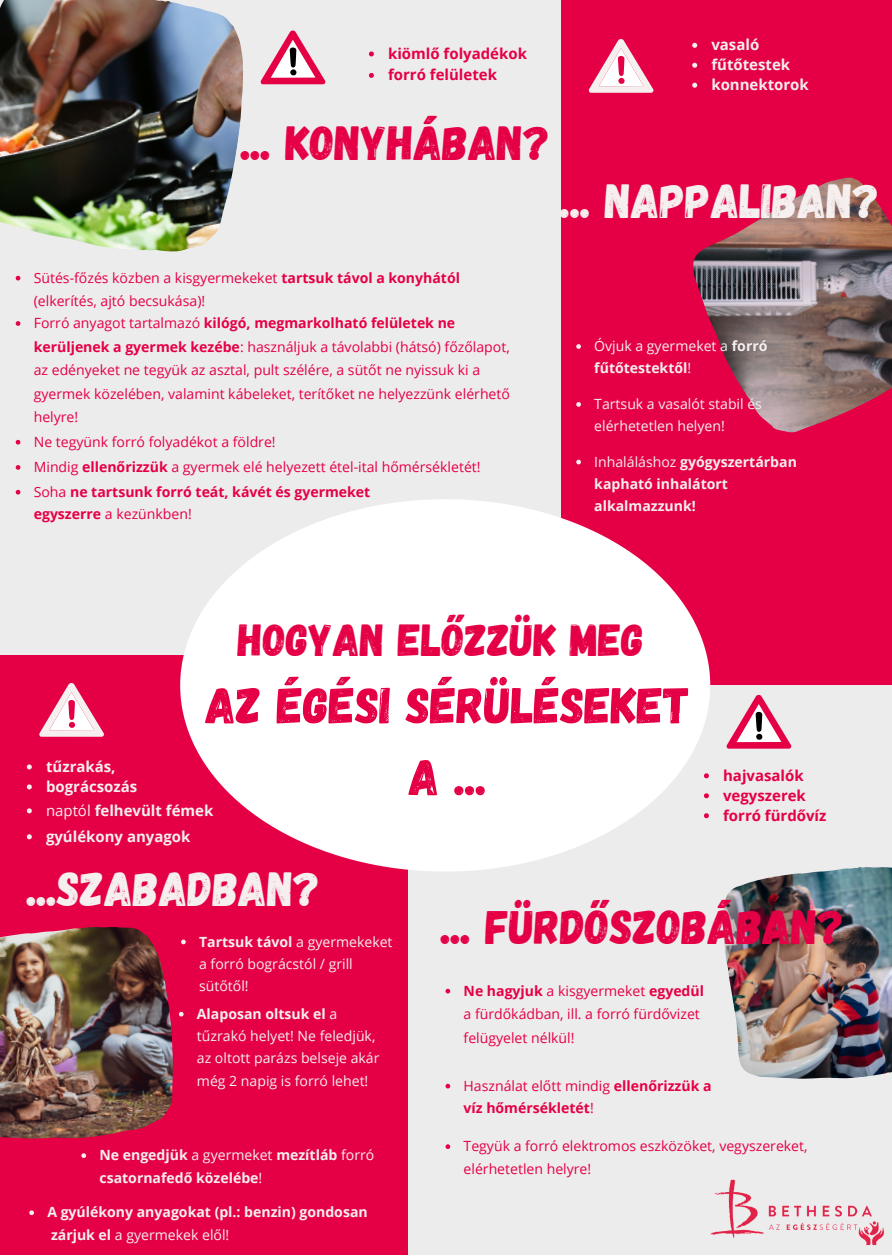
<style>
.page{position:relative;width:892px;height:1258px;background:#fff}
.page>*{position:absolute;margin:0;border:0;box-sizing:border-box;transform-origin:0 0}
.t1{font:51px/71.7px "Gagalin";color:#e50045;text-align:center}
.t2{font:48px "Gagalin";color:#e50045}
.t3{font:48px "Gagalin";color:#f5efef}
.t4{font:45px "Gagalin";color:#e50045}
.t5{font:700 15px "Open Sans";color:#f5efef}
.t6{font:700 15px "Open Sans";color:#e50045}
.t7{font:14.1px/23.4px "Open Sans";color:#e50045}
.t8{font:700 14.1px/22.2px "Open Sans";color:#f5efef}
.t9{font:14.1px/22.2px "Open Sans";color:#f5efef}
.t10{font:700 14.1px/22.2px "Open Sans";color:#e50045}
.s1{font-weight:700}
.s2{font-weight:400}
</style>
<div class="page">
<div style="left:0;top:0;width:891px;height:1255px;background:#e50045"></div>
<div style="left:0;top:0;width:560px;height:654px;background:#edeced"></div>
<div style="left:408px;top:685px;width:483px;height:570px;background:#edeced"></div>
<svg style="left:180px;top:499px;width:530px;height:372px;fill:#fff"></svg>
<img style="left:0;top:0;width:243px;height:252px">
<svg style="left:260px;top:30px;width:66px;height:54px"></svg>
<img style="left:693px;top:178px;width:198px;height:255px">
<svg style="left:588px;top:39px;width:65px;height:54px"></svg>
<img style="left:722px;top:867px;width:169px;height:212px">
<svg style="left:726px;top:695px;width:65px;height:54px"></svg>
<svg style="left:445px;top:1144px;width:5px;height:5px"></svg>
<img style="left:0;top:927px;width:173px;height:211px">
<svg style="left:39px;top:683px;width:65px;height:54px"></svg>
<img style="left:710px;top:1179px;width:174px;height:66px">
<svg style="left:369px;top:51px;width:5px;height:5px"></svg>
<svg style="left:369px;top:73px;width:5px;height:5px"></svg>
<svg style="left:16px;top:276px;width:4px;height:4px"></svg>
<svg style="left:16px;top:321px;width:4px;height:5px"></svg>
<svg style="left:16px;top:465px;width:4px;height:5px"></svg>
<svg style="left:16px;top:490px;width:4px;height:4px"></svg>
<svg style="left:692px;top:43px;width:5px;height:5px"></svg>
<svg style="left:692px;top:63px;width:5px;height:5px"></svg>
<svg style="left:692px;top:83px;width:5px;height:5px"></svg>
<svg style="left:576px;top:460px;width:5px;height:4px"></svg>
<svg style="left:576px;top:344px;width:5px;height:5px"></svg>
<svg style="left:576px;top:402px;width:5px;height:5px"></svg>
<svg style="left:703px;top:773px;width:5px;height:5px"></svg>
<svg style="left:703px;top:793px;width:5px;height:5px"></svg>
<svg style="left:703px;top:813px;width:5px;height:5px"></svg>
<svg style="left:445px;top:989px;width:5px;height:4px"></svg>
<svg style="left:445px;top:1084px;width:5px;height:4px"></svg>
<svg style="left:27px;top:834px;width:5px;height:5px"></svg>
<svg style="left:27px;top:808px;width:5px;height:5px"></svg>
<svg style="left:27px;top:764px;width:5px;height:5px"></svg>
<svg style="left:27px;top:784px;width:5px;height:5px"></svg>
<svg style="left:181px;top:939px;width:5px;height:5px"></svg>
<svg style="left:179px;top:1012px;width:4px;height:4px"></svg>
<svg style="left:81px;top:1153px;width:5px;height:5px"></svg>
<svg style="left:29px;top:1210px;width:5px;height:5px"></svg>
<svg style="left:16px;top:440px;width:4px;height:4px"></svg>
<p class="t6" style="left:388px;top:43px;width:140px">kiömlő folyadékok</p>
<p class="t6" style="left:388px;top:64px;width:110px">forró felületek</p>
<p class="t2" style="left:241px;top:112px;width:310px">... KONYHÁBAN?</p>
<p class="t5" style="left:711px;top:34px;width:49px">vasaló</p>
<p class="t5" style="left:711px;top:54px;width:80px">fűtőtestek</p>
<p class="t5" style="left:711px;top:74px;width:99px">konnektorok</p>
<p class="t3" style="left:560px;top:169px;width:320px">... NAPPALIBAN?</p>
<p class="t7" style="left:34px;top:266px;width:428px">Sütés-főzés közben a kisgyermekeket <span class="s1">tartsuk távol a konyhától </span>(elkerítés, ajtó becsukása)!</p>
<p class="t7" style="left:34px;top:311px;width:477px">Forró anyagot tartalmazó <span class="s1">kilógó, megmarkolható felületek ne kerüljenek a gyermek kezébe</span>: használjuk a távolabbi (hátsó) főzőlapot, az edényeket ne tegyük az asztal, pult szélére, a sütőt ne nyissuk ki a gyermek közelében, valamint kábeleket, terítőket ne helyezzünk elérhető helyre!</p>
<p class="t7" style="left:34px;top:455px;width:448px">Mindig <span class="s1">ellenőrizzük</span> a gyermek elé helyezett étel-ital hőmérsékletét!</p>
<p class="t10" style="left:34px;top:480px;width:338px"><span class="s2">Soha</span> ne tartsunk forró teát, kávét és gyermeket egyszerre <span class="s2">a kezünkben!</span></p>
<p class="t7" style="left:34px;top:430px;width:243px">Ne tegyünk forró folyadékot a földre!</p>
<p class="t8" style="left:594px;top:335px;width:175px"><span class="s2">Óvjuk a gyermeket a</span> forró fűtőtestektől<span class="s2">!</span></p>
<p class="t9" style="left:594px;top:392px;width:169px">Tartsuk a vasalót stabil és elérhetetlen helyen!</p>
<p class="t8" style="left:594px;top:450px;width:204px"><span class="s2">Inhaláláshoz</span> gyógyszertárban kapható inhalátort alkalmazzunk!</p>
<p class="t5" style="left:46px;top:756px;width:71px">tűzrakás,</p>
<p class="t5" style="left:46px;top:776px;width:93px">bográcsozás</p>
<p class="t4" style="left:238px;top:611px;width:407px">HOGYAN ELŐZZÜK MEG</p>
<p class="t1" style="left:205px;top:667px;width:486px">AZ ÉGÉSI SÉRÜLÉSEKET<br>A ...</p>
<p class="t5" style="left:46px;top:800px;width:169px"><span class="s2">naptól</span> felhevült fémek</p>
<p class="t5" style="left:46px;top:826px;width:146px">gyúlékony anyagok</p>
<p class="t6" style="left:723px;top:765px;width:82px">hajvasalók</p>
<p class="t6" style="left:723px;top:785px;width:84px">vegyszerek</p>
<p class="t6" style="left:723px;top:805px;width:105px">forró fürdővíz</p>
<p class="t3" style="left:27px;top:858px;width:295px">...SZABADBAN?</p>
<p class="t9" style="left:199px;top:930px;width:195px"><span class="s1">Tartsuk távol</span> a gyermekeket a forró bográcstól / grill sütőtől!</p>
<p class="t9" style="left:197px;top:1002px;width:184px"><span class="s1">Alaposan oltsuk el</span> a tűzrakó helyet! Ne feledjük, az oltott parázs belseje akár még 2 napig is forró lehet!</p>
<p class="t8" style="left:99px;top:1144px;width:276px">Ne engedjük <span class="s2">a gyermeket</span> mezítláb <span class="s2">forró </span>csatornafedő közelébe<span class="s2">!</span></p>
<p class="t8" style="left:47px;top:1201px;width:322px">A gyúlékony anyagokat (pl.: benzin) gondosan zárjuk el <span class="s2">a gyermekek elől!</span></p>
<p class="t2" style="left:441px;top:896px;width:404px">... FÜRDŐSZOBÁBAN?</p>
<p class="t7" style="left:463px;top:978px;width:242px"><span class="s1">Ne hagyjuk</span> a kisgyermeket <span class="s1">egyedül </span>a fürdőkádban, ill. a forró fürdővizet felügyelet nélkül!</p>
<p class="t10" style="left:463px;top:1074px;width:249px"><span class="s2">Használat előtt mindig</span> ellenőrizzük a víz hőmérsékletét<span class="s2">!</span></p>
<p class="t7" style="left:463px;top:1135px;width:345px;line-height:22.2px">Tegyük a forró elektromos eszközöket, vegyszereket, elérhetetlen helyre!</p>
</div>
